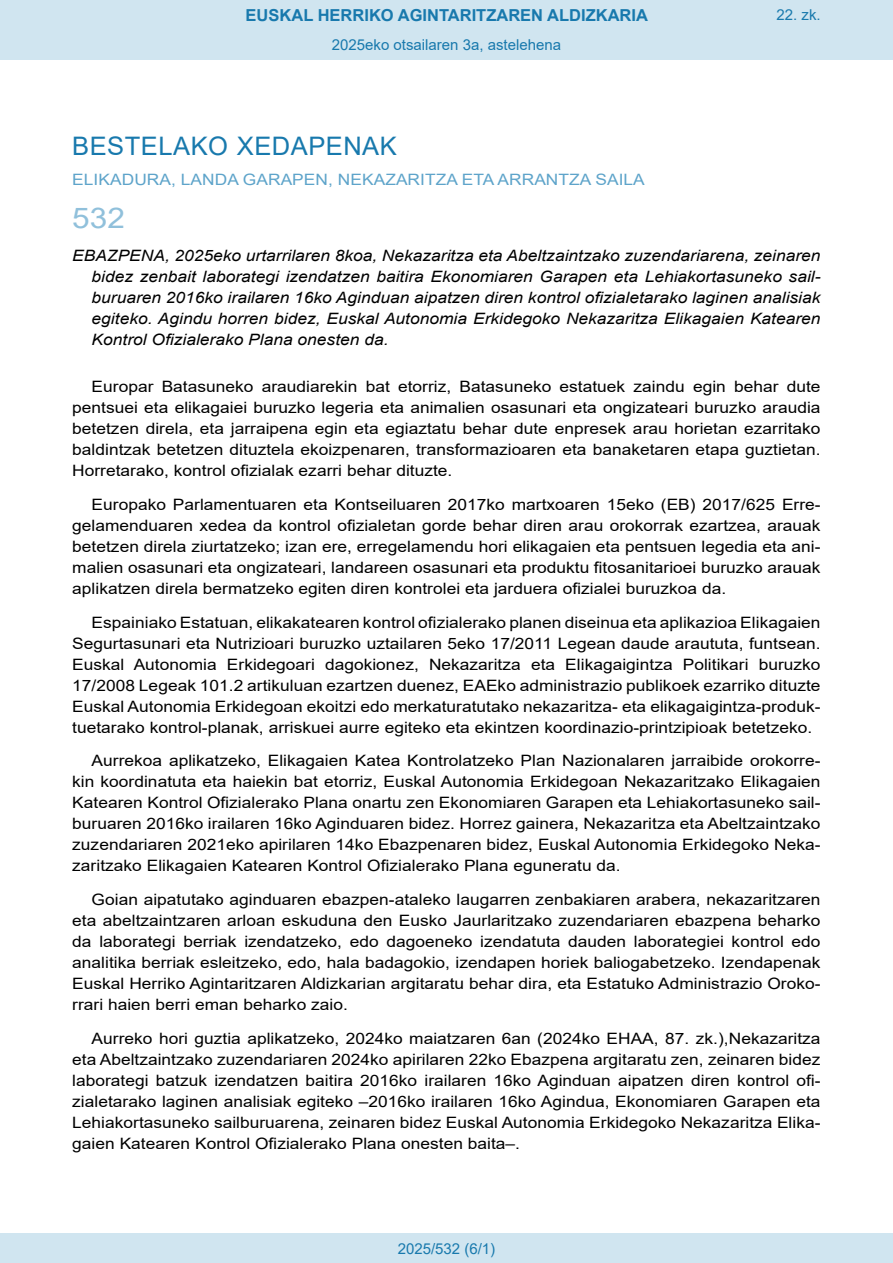
<style>
.page{position:relative;width:893px;height:1263px;background:#fff}
.page>*{position:absolute;margin:0;border:0;box-sizing:border-box;transform-origin:0 0}
.BOPVOrden{font:28.5px "Arial";color:#90c0db;scale:1.11 1}
.BOPVSeccion{font:25.5px "Arial";letter-spacing:.02em;color:#1879ad}
.t1{font:700 16.5px "Arial";color:#1879ad}
.BOPVDetalle{font:15.6px/21px "Arial";color:#000;text-align:justify;scale:1.11 1}
.BOPVTitulo{font:italic 15.6px/21px "Arial";color:#000;text-align:justify;scale:1.11 1}
.BOPVOrganismo{font:15.6px "Arial";letter-spacing:.005em;color:#5ea4ca;scale:1.11 1}
.Paginacion_Centro{font:15px "Arial";color:#1879ad}
</style>
<div class="page">
<div style="left:0;top:0;width:893px;height:60px;background:#d0e5f0"></div>
<div style="left:0;top:1233px;width:893px;height:30px;background:#d0e5f0"></div>
<p class="t1" style="left:246px;top:3px;width:404px">EUSKAL HERRIKO AGINTARITZAREN ALDIZKARIA</p>
<p class="Paginacion_Centro" style="left:332px;top:35px;width:231px">2025eko otsailaren 3a, astelehena</p>
<p class="Paginacion_Centro" style="left:776px;top:5px;width:46px">22. zk.</p>
<p class="BOPVSeccion" style="left:72px;top:128px;width:326px">BESTELAKO XEDAPENAK</p>
<p class="BOPVOrganismo" style="left:72px;top:169px;width:517px">ELIKADURA, LANDA GARAPEN, NEKAZARITZA ETA ARRANTZA SAILA</p>
<p class="BOPVOrden" style="left:72px;top:198px;width:49px">532</p>
<p class="BOPVTitulo" style="left:92px;top:246px;width:658px;text-indent:-19px">EBAZPENA, 2025eko urtarrilaren 8koa, Nekazaritza eta Abeltzaintzako zuzendariarena, zeinaren bidez zenbait laborategi izendatzen baitira Ekonomiaren Garapen eta Lehiakortasuneko sail&shy;buruaren 2016ko irailaren 16ko Aginduan aipatzen diren kontrol ofizialetarako laginen analisiak egiteko. Agindu horren bidez, Euskal Autonomia Erkidegoko Nekazaritza Elikagaien Katearen Kontrol Ofizialerako Plana onesten da.</p>
<p class="BOPVDetalle" style="left:72px;top:376px;width:676px;text-indent:19px">Europar Batasuneko araudiarekin bat etorriz, Batasuneko estatuek zaindu egin behar dute pentsuei eta elikagaiei buruzko legeria eta animalien osasunari eta ongizateari buruzko araudia betetzen direla, eta jarraipena egin eta egiaztatu behar dute enpresek arau horietan ezarritako baldintzak betetzen dituztela ekoizpenaren, transformazioaren eta banaketaren etapa guztietan.<br>Horretarako, kontrol ofizialak ezarri behar dituzte.</p>
<p class="BOPVDetalle" style="left:72px;top:494px;width:676px;text-indent:19px">Europako Parlamentuaren eta Kontseiluaren 2017ko martxoaren 15eko (EB) 2017/625 Erre&shy;gelamenduaren xedea da kontrol ofizialetan gorde behar diren arau orokorrak ezartzea, arauak betetzen direla ziurtatzeko; izan ere, erregelamendu hori elikagaien eta pentsuen legedia eta ani&shy;malien osasunari eta ongizateari, landareen osasunari eta produktu fitosanitarioei buruzko arauak aplikatzen direla bermatzeko egiten diren kontrolei eta jarduera ofizialei buruzkoa da.</p>
<p class="BOPVDetalle" style="left:72px;top:611px;width:676px;text-indent:19px">Espainiako Estatuan, elikakatearen kontrol ofizialerako planen diseinua eta aplikazioa Elikagaien Segurtasunari eta Nutrizioari buruzko uztailaren 5eko 17/2011 Legean daude araututa, funtsean.<br>Euskal Autonomia Erkidegoari dagokionez, Nekazaritza eta Elikagaigintza Politikari buruzko 17/2008 Legeak 101.2 artikuluan ezartzen duenez, EAEko administrazio publikoek ezarriko dituzte Euskal Autonomia Erkidegoan ekoitzi edo merkaturatutako nekazaritza- eta elikagaigintza-produk&shy;tuetarako kontrol-planak, arriskuei aurre egiteko eta ekintzen koordinazio-printzipioak betetzeko.</p>
<p class="BOPVDetalle" style="left:72px;top:750px;width:676px;text-indent:19px">Aurrekoa aplikatzeko, Elikagaien Katea Kontrolatzeko Plan Nazionalaren jarraibide orokorre&shy;kin koordinatuta eta haiekin bat etorriz, Euskal Autonomia Erkidegoan Nekazaritzako Elikagaien Katearen Kontrol Ofizialerako Plana onartu zen Ekonomiaren Garapen eta Lehiakortasuneko sail&shy;buruaren 2016ko irailaren 16ko Aginduaren bidez. Horrez gainera, Nekazaritza eta Abeltzaintzako zuzendariaren 2021eko apirilaren 14ko Ebazpenaren bidez, Euskal Autonomia Erkidegoko Neka&shy;zaritzako Elikagaien Katearen Kontrol Ofizialerako Plana eguneratu da.</p>
<p class="BOPVDetalle" style="left:72px;top:889px;width:676px;text-indent:19px">Goian aipatutako aginduaren ebazpen-ataleko laugarren zenbakiaren arabera, nekazaritzaren eta abeltzaintzaren arloan eskuduna den Eusko Jaurlaritzako zuzendariaren ebazpena beharko da laborategi berriak izendatzeko, edo dagoeneko izendatuta dauden laborategiei kontrol edo analitika berriak esleitzeko, edo, hala badagokio, izendapen horiek baliogabetzeko. Izendapenak Euskal Herriko Agintaritzaren Aldizkarian argitaratu behar dira, eta Estatuko Administrazio Oroko&shy;rrari haien berri eman beharko zaio.</p>
<p class="BOPVDetalle" style="left:72px;top:1028px;width:676px;text-indent:19px">Aurreko hori guztia aplikatzeko, 2024ko maiatzaren 6an (2024ko EHAA, 87. zk.),Nekazaritza eta Abeltzaintzako zuzendariaren 2024ko apirilaren 22ko Ebazpena argitaratu zen, zeinaren bidez laborategi batzuk izendatzen baitira 2016ko irailaren 16ko Aginduan aipatzen diren kontrol ofi&shy;zialetarako laginen analisiak egiteko –2016ko irailaren 16ko Agindua, Ekonomiaren Garapen eta Lehiakortasuneko sailburuarena, zeinaren bidez Euskal Autonomia Erkidegoko Nekazaritza Elika&shy;gaien Katearen Kontrol Ofizialerako Plana onesten baita–.</p>
<p class="Paginacion_Centro" style="left:398px;top:1238px;width:99px">2025/532 (6/1)</p>
</div>
